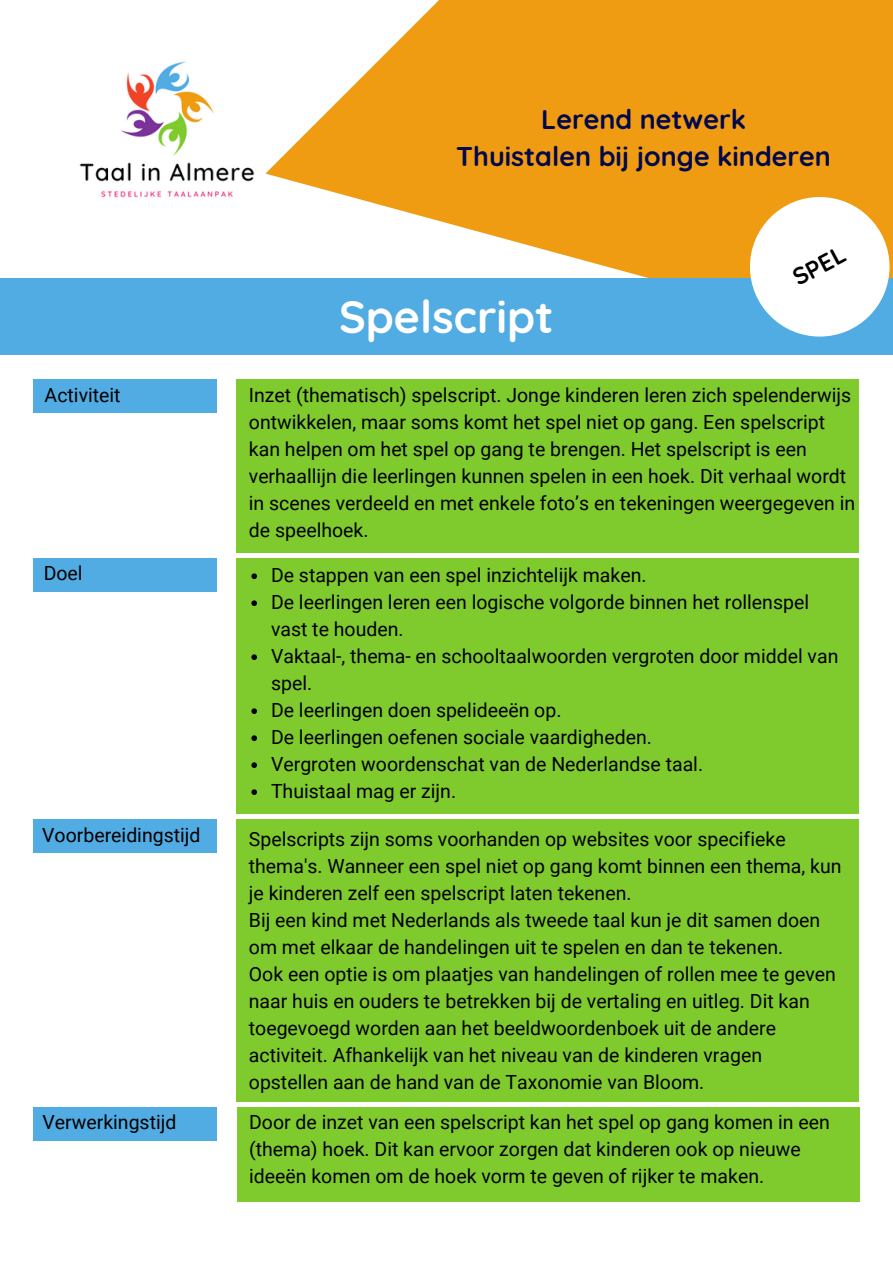
<style>
.page{position:relative;width:893px;height:1264px;background:#fff}
.page>*{position:absolute;margin:0;border:0;box-sizing:border-box;transform-origin:0 0}
.t1{font:700 45px "Quicksand";color:#fff}
.t2{font:700 27px "Quicksand";color:#02084b}
.t3{font:700 24px "Quicksand";color:#000}
.t4{font:19.5px/27px "Roboto";color:#000}
</style>
<div class="page">
<img style="left:79px;top:61px;width:176px;height:137px">
<svg style="left:265px;top:0;width:627px;height:355px;fill:#ef9c13"></svg>
<div style="left:0;top:278px;width:892px;height:76px;background:#51ace4"></div>
<div style="left:33px;top:379px;width:183px;height:33px;background:#51ace4"></div>
<div style="left:236px;top:379px;width:623px;height:174px;background:#7fcb2d"></div>
<div style="left:33px;top:558px;width:183px;height:33px;background:#51ace4"></div>
<div style="left:236px;top:558px;width:623px;height:255px;background:#7fcb2d"></div>
<svg style="left:251px;top:573px;width:6px;height:6px"></svg>
<svg style="left:251px;top:600px;width:6px;height:6px"></svg>
<svg style="left:251px;top:654px;width:6px;height:6px"></svg>
<svg style="left:251px;top:708px;width:6px;height:6px"></svg>
<svg style="left:251px;top:735px;width:6px;height:6px"></svg>
<svg style="left:251px;top:762px;width:6px;height:6px"></svg>
<svg style="left:251px;top:789px;width:6px;height:6px"></svg>
<div style="left:33px;top:819px;width:183px;height:33px;background:#51ace4"></div>
<div style="left:236px;top:819px;width:623px;height:282px;background:#7fcb2d"></div>
<div style="left:33px;top:1106px;width:184px;height:34px;background:#51ace4"></div>
<div style="left:237px;top:1106px;width:622px;height:95px;background:#7fcb2d"></div>
<div style="left:749px;top:197px;width:140px;height:139px;background:#fff;border-radius:50%"></div>
<p class="t2" style="left:541px;top:102px;width:206px">Lerend netwerk</p>
<p class="t2" style="left:456px;top:139px;width:376px">Thuistalen bij jonge kinderen</p>
<p class="t1" style="left:339px;top:288px;width:216px">Spelscript</p>
<p class="t3" style="left:787px;top:265px;width:57px;rotate:-28deg">SPEL</p>
<p class="t4" style="left:45px;top:381px;width:77px">Activiteit</p>
<p class="t4" style="left:249px;top:381px;width:607px">Inzet (thematisch) spelscript. Jonge kinderen leren zich spelenderwijs ontwikkelen, maar soms komt het spel niet op gang. Een spelscript kan helpen om het spel op gang te brengen. Het spelscript is een verhaallijn die leerlingen kunnen spelen in een hoek. Dit verhaal wordt in scenes verdeeld en met enkele foto’s en tekeningen weergegeven in de speelhoek.</p>
<p class="t4" style="left:44px;top:560px;width:40px">Doel</p>
<p class="t4" style="left:271px;top:562px;width:377px">De stappen van een spel inzichtelijk maken.</p>
<p class="t4" style="left:271px;top:589px;width:539px">De leerlingen leren een logische volgorde binnen het rollenspel vast te houden.</p>
<p class="t4" style="left:271px;top:643px;width:569px">Vaktaal-, thema- en schooltaalwoorden vergroten door middel van spel.</p>
<p class="t4" style="left:271px;top:697px;width:292px">De leerlingen doen spelideeën op.</p>
<p class="t4" style="left:271px;top:724px;width:382px">De leerlingen oefenen sociale vaardigheden.</p>
<p class="t4" style="left:271px;top:751px;width:433px">Vergroten woordenschat van de Nederlandse taal.</p>
<p class="t4" style="left:271px;top:778px;width:187px">Thuistaal mag er zijn.</p>
<p class="t4" style="left:42px;top:821px;width:160px">Voorbereidingstijd</p>
<p class="t4" style="left:249px;top:825px;width:594px">Spelscripts zijn soms voorhanden op websites voor specifieke thema's. Wanneer een spel niet op gang komt binnen een thema, kun je kinderen zelf een spelscript laten tekenen.</p>
<p class="t4" style="left:249px;top:906px;width:572px">Bij een kind met Nederlands als tweede taal kun je dit samen doen om met elkaar de handelingen uit te spelen en dan te tekenen.</p>
<p class="t4" style="left:249px;top:960px;width:588px">Ook een optie is om plaatjes van handelingen of rollen mee te geven naar huis en ouders te betrekken bij de vertaling en uitleg. Dit kan toegevoegd worden aan het beeldwoordenboek uit de andere activiteit. Afhankelijk van het niveau van de kinderen vragen opstellen aan de hand van de Taxonomie van Bloom.</p>
<p class="t4" style="left:42px;top:1108px;width:135px">Verwerkingstijd</p>
<p class="t4" style="left:249px;top:1108px;width:582px">Door de inzet van een spelscript kan het spel op gang komen in een (thema) hoek. Dit kan ervoor zorgen dat kinderen ook op nieuwe ideeën komen om de hoek vorm te geven of rijker te maken.</p>
</div>
